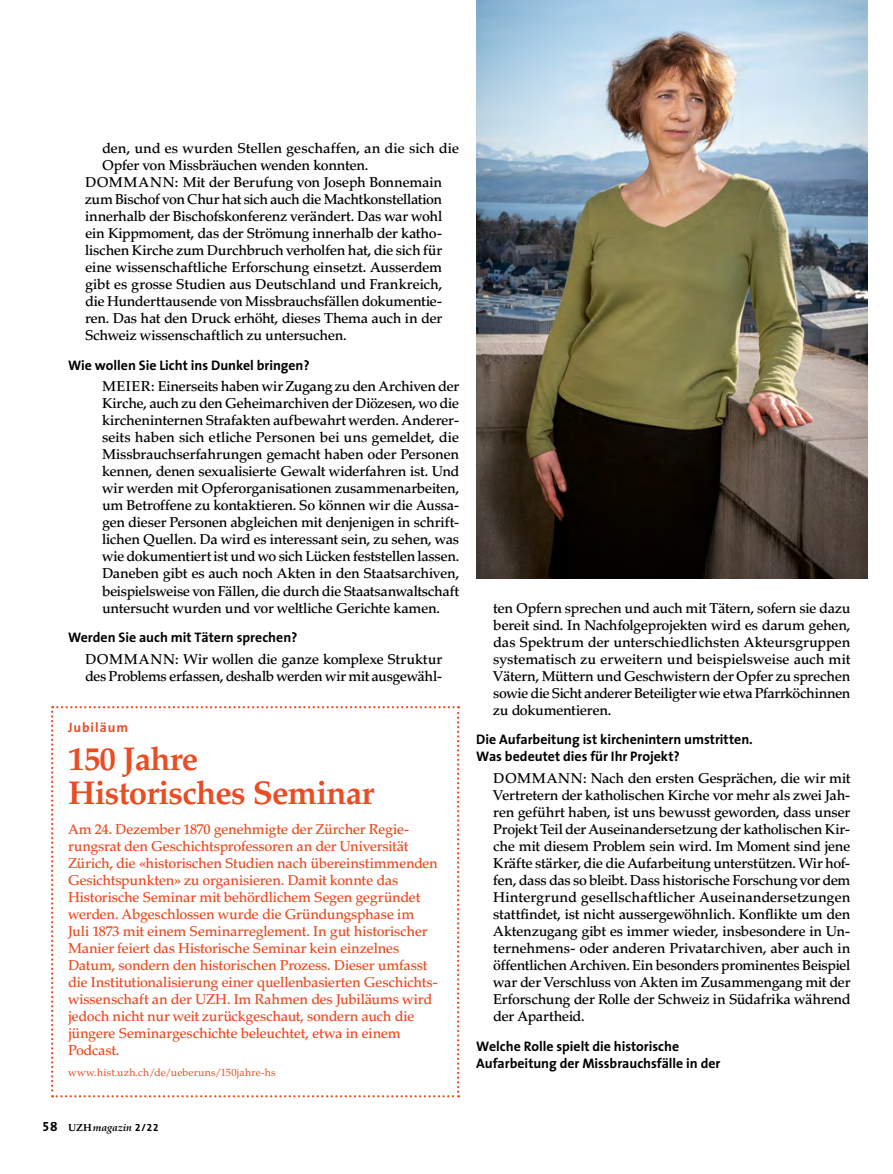
<style>
.page{position:relative;width:893px;height:1174px;background:#fff}
.page>*{position:absolute;margin:0;border:0;box-sizing:border-box;transform-origin:0 0}
.t1{font:700 33px/34px "Palatino LT Std";letter-spacing:-.025em;color:#e94d23}
.t2{font:500 14.25px/17px "Palatino LT Std";letter-spacing:-.025em;color:#000;text-align:justify}
.t3{font:500 14.25px/17px "Palatino LT Std";letter-spacing:-.025em;color:#e94d23}
.t4{font:700 13.8px/17px "The Sans";color:#000}
.t5{font:700 13.5px "The Sans";letter-spacing:.07em;color:#e94d23}
.t6{font:10.5px "Palatino LT Std";letter-spacing:.03em;color:#e94d23}
.t7{font:italic 700 10.5px "Palatino LT Std";letter-spacing:-.02em;color:#000}
.s1{font-family:"The Sans Bold Caps";font-weight:400;font-style:normal;font-size:13.5px}
.s2{font-style:normal}
.s3{font-family:"The Sans Bold Caps";font-weight:400;font-style:normal}
</style>
<div class="page">
<img style="left:476px;top:0;width:391px;height:578px">
<svg style="left:51px;top:706px;width:408px;height:391px"></svg>
<p class="t2" style="left:102px;top:140px;width:359px">den, und es wurden Stellen geschaffen, an die sich die</p>
<p class="t2" style="left:102px;top:157px;width:268px">Opfer von Missbräuchen wenden konnten.</p>
<p class="t2" style="left:85px;top:174px;width:359px">DOMMANN: Mit der Berufung von Joseph Bonnemain</p>
<p class="t2" style="left:85px;top:191px;width:359px">zum Bischof von Chur hat sich auch die Machtkonstellation</p>
<p class="t2" style="left:85px;top:208px;width:359px">innerhalb der Bischofskonferenz verändert. Das war wohl</p>
<p class="t2" style="left:85px;top:225px;width:359px">ein Kippmoment, das der Strömung innerhalb der katho-</p>
<p class="t2" style="left:85px;top:242px;width:359px">lischen Kirche zum Durchbruch verholfen hat, die sich für</p>
<p class="t2" style="left:85px;top:259px;width:359px">eine wissenschaftliche Erforschung einsetzt. Ausserdem</p>
<p class="t2" style="left:85px;top:276px;width:359px">gibt es grosse Studien aus Deutschland und Frankreich,</p>
<p class="t2" style="left:85px;top:293px;width:359px">die Hunderttausende von Missbrauchsfällen dokumentie-</p>
<p class="t2" style="left:85px;top:310px;width:359px">ren. Das hat den Druck erhöht, dieses Thema auch in der</p>
<p class="t2" style="left:85px;top:327px;width:263px">Schweiz wissenschaftlich zu untersuchen.</p>
<p class="t4" style="left:68px;top:356px;width:243px">Wie wollen Sie Licht ins Dunkel bringen?</p>
<p class="t2" style="left:102px;top:378px;width:359px">MEIER: Einerseits haben wir Zugang zu den Archiven der Kirche, auch zu den Geheimarchiven der Diözesen, wo die kircheninternen Strafakten aufbewahrt werden. Anderer&shy;seits haben sich etliche Personen bei uns gemeldet, die Missbrauchserfahrungen gemacht haben oder Personen kennen, denen sexualisierte Gewalt widerfahren ist. Und wir werden mit Opferorganisationen zusammenarbeiten, um Betroffene zu kontaktieren. So können wir die Aussa&shy;gen dieser Personen abgleichen mit denjenigen in schrift&shy;lichen Quellen. Da wird es interessant sein, zu sehen, was wie dokumentiert ist und wo sich Lücken feststellen lassen.<br>Daneben gibt es auch noch Akten in den Staatsarchiven, beispielsweise von Fällen, die durch die Staatsanwaltschaft untersucht wurden und vor weltliche Gerichte kamen.</p>
<p class="t4" style="left:68px;top:629px;width:231px">Werden Sie auch mit Tätern sprechen?</p>
<p class="t2" style="left:85px;top:650px;width:359px">DOMMANN: Wir wollen die ganze komplexe Struktur des Problems erfassen, deshalb werden wir mit ausgewähl-</p>
<p class="t5" style="left:68px;top:715px;width:62px">Jubiläum</p>
<h1 class="t1" style="left:68px;top:742px;width:308px">150 Jahre<br>Historisches Seminar</h1>
<p class="t3" style="left:68px;top:820px;width:371px">Am 24. Dezember 1870 genehmigte der Zürcher Regie&shy;rungsrat den Geschichtsprofessoren an der Universität Zürich, die «historischen Studien nach übereinstimmenden Gesichtspunkten» zu organisieren. Damit konnte das Historische Seminar mit behördlichem Segen gegründet werden. Abgeschlossen wurde die Gründungsphase im Juli 1873 mit einem Seminarreglement. In gut historischer Manier feiert das Historische Seminar kein einzelnes Datum, sondern den historischen Prozess. Dieser umfasst die Institutionalisierung einer quellenbasierten Geschichts&shy;wissenschaft an der UZH. Im Rahmen des Jubiläums wird jedoch nicht nur weit zurückgeschaut, sondern auch die jüngere Seminargeschichte beleuchtet, etwa in einem Podcast.</p>
<p class="t6" style="left:68px;top:1066px;width:209px">www.hist.uzh.ch/de/ueberuns/150jahre-hs</p>
<p class="t2" style="left:493px;top:599px;width:359px">ten Opfern sprechen und auch mit Tätern, sofern sie dazu bereit sind. In Nachfolgeprojekten wird es darum gehen, das Spektrum der unterschiedlichsten Akteursgruppen systematisch zu erweitern und beispielsweise auch mit Vätern, Müttern und Geschwistern der Opfer zu sprechen sowie die Sicht anderer Beteiligter wie etwa Pfarrköchinnen zu dokumentieren.</p>
<p class="t4" style="left:476px;top:731px;width:278px">Die Aufarbeitung ist kirchenintern umstritten.<br>Was bedeutet dies für Ihr Projekt?</p>
<p class="t2" style="left:493px;top:769px;width:359px">DOMMANN: Nach den ersten Gesprächen, die wir mit Vertretern der katholischen Kirche vor mehr als zwei Jah&shy;ren geführt haben, ist uns bewusst geworden, dass unser Projekt Teil der Auseinandersetzung der katholischen Kir&shy;che mit diesem Problem sein wird. Im Moment sind jene Kräfte stärker, die die Aufarbeitung unterstützen. Wir hof&shy;fen, dass das so bleibt. Dass historische Forschung vor dem Hintergrund gesellschaftlicher Auseinandersetzungen stattfindet, ist nicht aussergewöhnlich. Konflikte um den Aktenzugang gibt es immer wieder, insbesondere in Un&shy;ternehmens- oder anderen Privatarchiven, aber auch in öffentlichen Archiven. Ein besonders prominentes Beispiel war der Verschluss von Akten im Zusammengang mit der Erforschung der Rolle der Schweiz in Südafrika während der Apartheid.</p>
<p class="t4" style="left:476px;top:1037px;width:246px">Welche Rolle spielt die historische<br>Aufarbeitung der Missbrauchsfälle in der</p>
<p class="t7" style="left:43px;top:1121px;width:117px"><span class="s1">58</span> <span class="s2">UZH</span>magazin <span class="s3">2/22</span></p>
</div>
